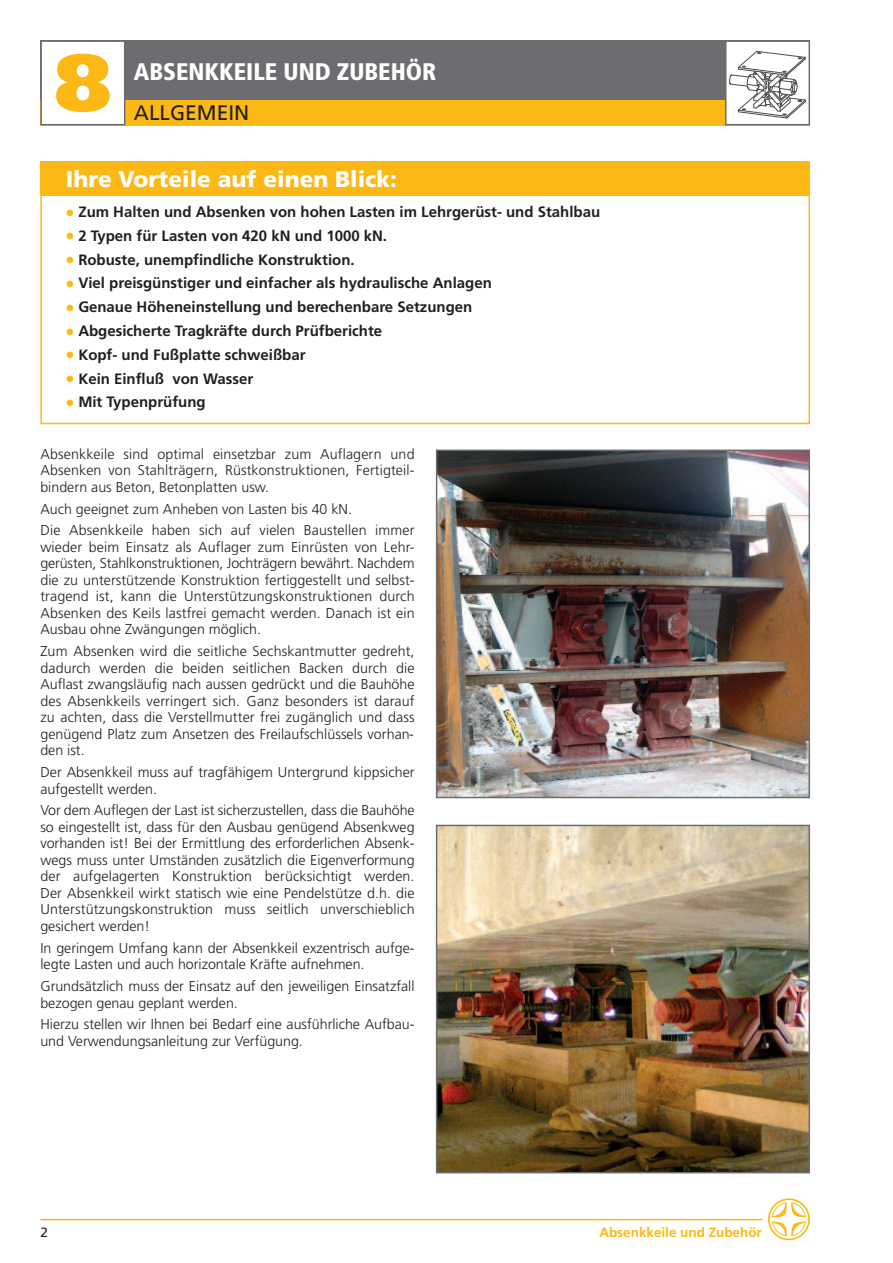
<style>
.page{position:relative;width:893px;height:1263px;background:#fff}
.page>*{position:absolute;margin:0;border:0;box-sizing:border-box;transform-origin:0 0}
.t1{font:900 81px "Frutiger";color:#fcb814}
.t2{font:900 condensed 24px "Frutiger";color:#fff}
.t3{font:900 22.5px "Frutiger";color:#fff}
.t4{font:21px "Frutiger";color:#231f20}
.t5{font:700 15px "Frutiger";color:#231f20}
.t6{font:300 14.25px/16.5px "Frutiger";color:#231f20}
.t7{font:700 13.5px "Frutiger";color:#fcb814}
.t8{font:13.5px "Frutiger";color:#231f20}
.s1{color:#fcb814}
</style>
<div class="page">
<svg style="left:768px;top:1198px;width:42px;height:42px"></svg>
<hr style="left:40px;top:1219px;width:722px;height:1px;background:#fcb814">
<div style="left:40px;top:40px;width:770px;height:60px;background:#6c6d70"></div>
<div style="left:40px;top:100px;width:770px;height:25px;background:#fcb814"></div>
<div style="left:726px;top:42px;width:82px;height:82px;background:#fff"></div>
<svg style="left:729px;top:51px;width:77px;height:68px"></svg>
<div style="left:725px;top:40px;width:85px;height:85px;border:2px solid #6c6d70"></div>
<div style="left:42px;top:42px;width:82px;height:82px;background:#fff"></div>
<div style="left:40px;top:40px;width:85px;height:85px;border:2px solid #6c6d70"></div>
<div style="left:40px;top:162px;width:770px;height:34px;background:#fcb814"></div>
<img style="left:439px;top:453px;width:368px;height:342px">
<div style="left:436px;top:450px;width:374px;height:348px;border:2px solid #6c6d70"></div>
<img style="left:439px;top:828px;width:368px;height:342px">
<div style="left:436px;top:825px;width:374px;height:348px;border:2px solid #6c6d70"></div>
<h1 class="t1" style="left:55px;top:50px;width:57px">8</h1>
<h2 class="t2" style="left:134px;top:62px;width:304px">ABSENKKEILE UND ZUBEHÖR</h2>
<h3 class="t4" style="left:134px;top:104px;width:117px">ALLGEMEIN</h3>
<h3 class="t3" style="left:66px;top:170px;width:333px">Ihre Vorteile auf einen Blick:</h3>
<p class="t5" style="left:67px;top:206px;width:535px"><span class="s1">●</span> Zum Halten und Absenken von hohen Lasten im Lehrgerüst- und Stahlbau</p>
<p class="t5" style="left:67px;top:230px;width:322px"><span class="s1">●</span> 2 Typen für Lasten von 420 kN und 1000 kN.</p>
<p class="t5" style="left:67px;top:253px;width:289px"><span class="s1">●</span> Robuste, unempfindliche Konstruktion.</p>
<p class="t5" style="left:67px;top:277px;width:427px"><span class="s1">●</span> Viel preisgünstiger und einfacher als hydraulische Anlagen</p>
<p class="t5" style="left:67px;top:301px;width:407px"><span class="s1">●</span> Genaue Höheneinstellung und berechenbare Setzungen</p>
<p class="t5" style="left:67px;top:325px;width:317px"><span class="s1">●</span> Abgesicherte Tragkräfte durch Prüfberichte</p>
<p class="t5" style="left:67px;top:348px;width:240px"><span class="s1">●</span> Kopf- und Fußplatte schweißbar</p>
<p class="t5" style="left:67px;top:372px;width:188px"><span class="s1">●</span> Kein Einfluß von Wasser</p>
<p class="t5" style="left:67px;top:396px;width:141px"><span class="s1">●</span> Mit Typenprüfung</p>
<p class="t6" style="left:40px;top:447px;width:376px;text-align:justify">Absenkkeile sind optimal einsetzbar zum Auflagern und Absenken von Stahlträgern, Rüstkonstruktionen, Fertigteil&shy;bindern aus Beton, Betonplatten usw.</p>
<p class="t6" style="left:40px;top:499px;width:376px;line-height:21.8px">Auch geeignet zum Anheben von Lasten bis 40 kN.<br>Die Absenkkeile haben sich auf vielen Baustellen immer</p>
<p class="t6" style="left:40px;top:540px;width:376px;text-align:justify">wieder beim Einsatz als Auflager zum Einrüsten von Lehr&shy;gerüsten, Stahlkonstruktionen, Jochträgern bewährt. Nachdem die zu unterstützende Konstruktion fertiggestellt und selbst&shy;tragend ist, kann die Unterstützungskonstruktionen durch Absenken des Keils lastfrei gemacht werden. Danach ist ein Ausbau ohne Zwängungen möglich.</p>
<p class="t6" style="left:40px;top:644px;width:376px;text-align:justify">Zum Absenken wird die seitliche Sechskantmutter gedreht, dadurch werden die beiden seitlichen Backen durch die Auflast zwangsläufig nach aussen gedrückt und die Bauhöhe des Absenkkeils verringert sich. Ganz besonders ist darauf zu achten, dass die Verstellmutter frei zugänglich und dass genügend Platz zum Ansetzen des Freilaufschlüssels vorhan&shy;den ist.</p>
<p class="t6" style="left:40px;top:765px;width:376px">Der Absenkkeil muss auf tragfähigem Untergrund kippsicher aufgestellt werden.</p>
<p class="t6" style="left:40px;top:803px;width:376px;text-align:justify">Vor dem Auflegen der Last ist sicherzustellen, dass die Bauhöhe so eingestellt ist, dass für den Ausbau genügend Absenkweg vorhanden ist! Bei der Ermittlung des erforderlichen Absenk&shy;wegs muss unter Umständen zusätzlich die Eigenverformung der aufgelagerten Konstruktion berücksichtigt werden.<br>Der Absenkkeil wirkt statisch wie eine Pendelstütze d.h. die Unterstützungskonstruktion muss seitlich unverschieblich gesichert werden!</p>
<p class="t6" style="left:40px;top:940px;width:376px">In geringem Umfang kann der Absenkkeil exzentrisch aufge&shy;legte Lasten und auch horizontale Kräfte aufnehmen.</p>
<p class="t6" style="left:40px;top:979px;width:376px">Grundsätzlich muss der Einsatz auf den jeweiligen Einsatzfall bezogen genau geplant werden.</p>
<p class="t6" style="left:40px;top:1017px;width:376px">Hierzu stellen wir Ihnen bei Bedarf eine ausführliche Aufbau&shy;und Verwendungsanleitung zur Verfügung.</p>
<p class="t8" style="left:40px;top:1227px;width:9px">2</p>
<p class="t7" style="left:599px;top:1227px;width:164px">Absenkkeile und Zubehör</p>
</div>
